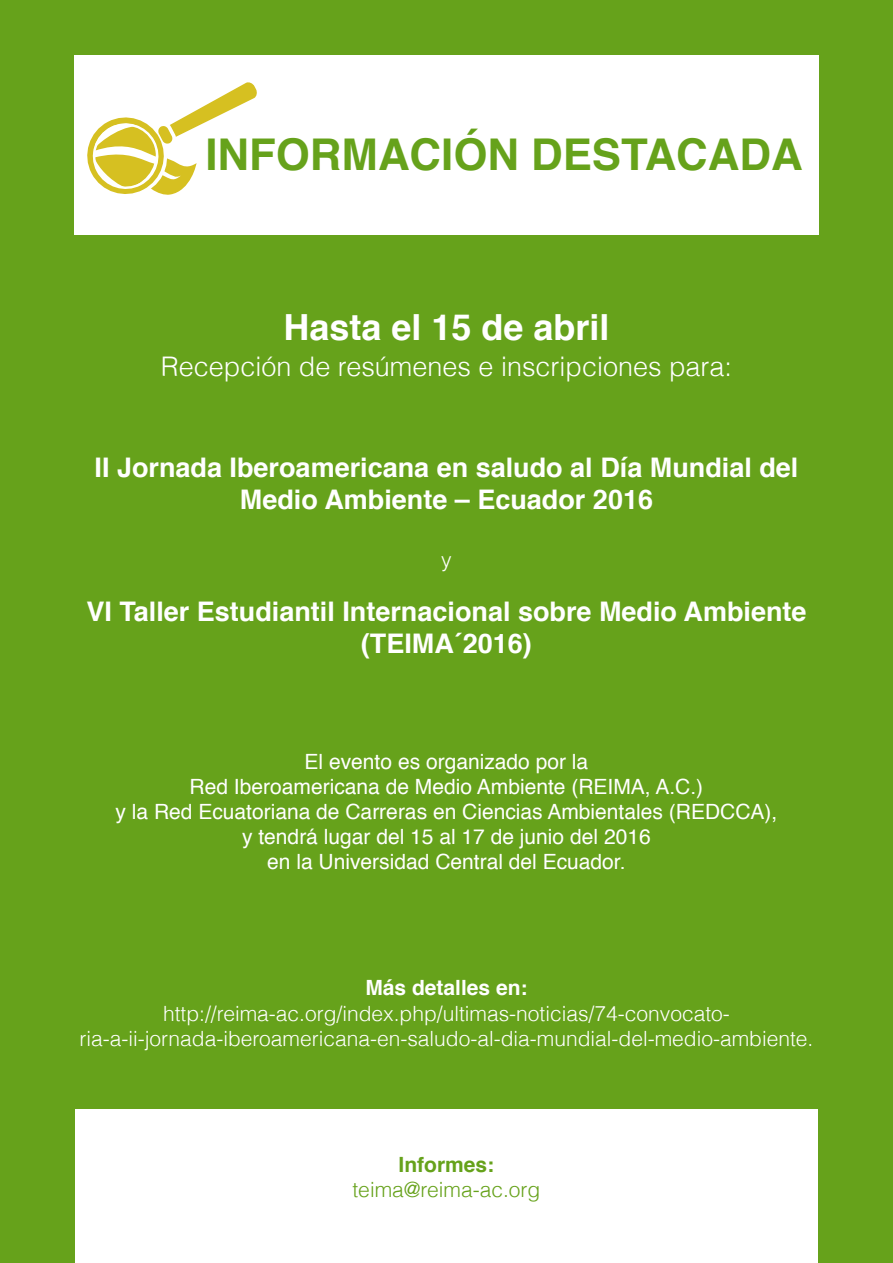
<style>
.page{position:relative;width:893px;height:1263px;background:#fff}
.page>*{position:absolute;margin:0;border:0;box-sizing:border-box;transform-origin:0 0}
.t1{font:700 43.8px "Helvetica";color:#66a21b}
.t2{font:700 36px "Helvetica";color:#fff}
.t3{font:700 27px/32.4px "Helvetica";color:#fff;text-align:center}
.t4{font:300 27px "Helvetica";color:#fff}
.t5{font:21px/25.2px "Helvetica";color:#fff;text-align:center}
.t6{font:300 21px/25.2px "Helvetica";color:#fff;text-align:center}
.t7{font:300 21px "Helvetica";color:#66a21b}
.t8{font:700 21px "Helvetica";color:#fff}
.t9{font:700 21px "Helvetica";color:#66a21b}
</style>
<div class="page">
<div style="left:0;top:235px;width:893px;height:1028px;background:#66a21b"></div>
<div style="left:75px;top:1109px;width:743px;height:154px;background:#fff"></div>
<svg style="left:87px;top:82px;width:170px;height:113px"></svg>
<div style="left:0;top:0;width:74px;height:291px;background:#66a21b"></div>
<div style="left:819px;top:0;width:74px;height:291px;background:#66a21b"></div>
<div style="left:0;top:0;width:893px;height:54px;background:#66a21b"></div>
<h1 class="t1" style="left:205px;top:119px;width:599px">INFORMACIÓN DESTACADA</h1>
<h2 class="t2" style="left:283px;top:298px;width:328px">Hasta el 15 de abril</h2>
<p class="t4" style="left:161px;top:345px;width:573px">Recepción de resúmenes e inscripciones para:</p>
<p class="t3" style="left:95px;top:451px;width:705px">II Jornada Iberoamericana en saludo al Día Mundial del<br>Medio Ambiente – Ecuador 2016</p>
<p class="t6" style="left:441px;top:546px;width:12px">y</p>
<p class="t3" style="left:86px;top:595px;width:722px">VI Taller Estudiantil Internacional sobre Medio Ambiente (TEIMA´2016)</p>
<p class="t5" style="left:116px;top:749px;width:663px">El evento es organizado por la<br>Red Iberoamericana de Medio Ambiente (REIMA, A.C.)<br>y la Red Ecuatoriana de Carreras en Ciencias Ambientales (REDCCA), y tendrá lugar del 15 al 17 de junio del 2016<br>en la Universidad Central del Ecuador.</p>
<p class="t8" style="left:365px;top:971px;width:164px">Más detalles en:</p>
<p class="t6" style="left:79px;top:999px;width:735px">http://reima-ac.org/index.php/ultimas-noticias/74-convocato&shy;ria-a-ii-jornada-iberoamericana-en-saludo-al-dia-mundial-del-medio-ambiente.</p>
<p class="t9" style="left:399px;top:1147px;width:97px">Informes:</p>
<p class="t7" style="left:352px;top:1172px;width:189px">teima@reima-ac.org</p>
</div>
